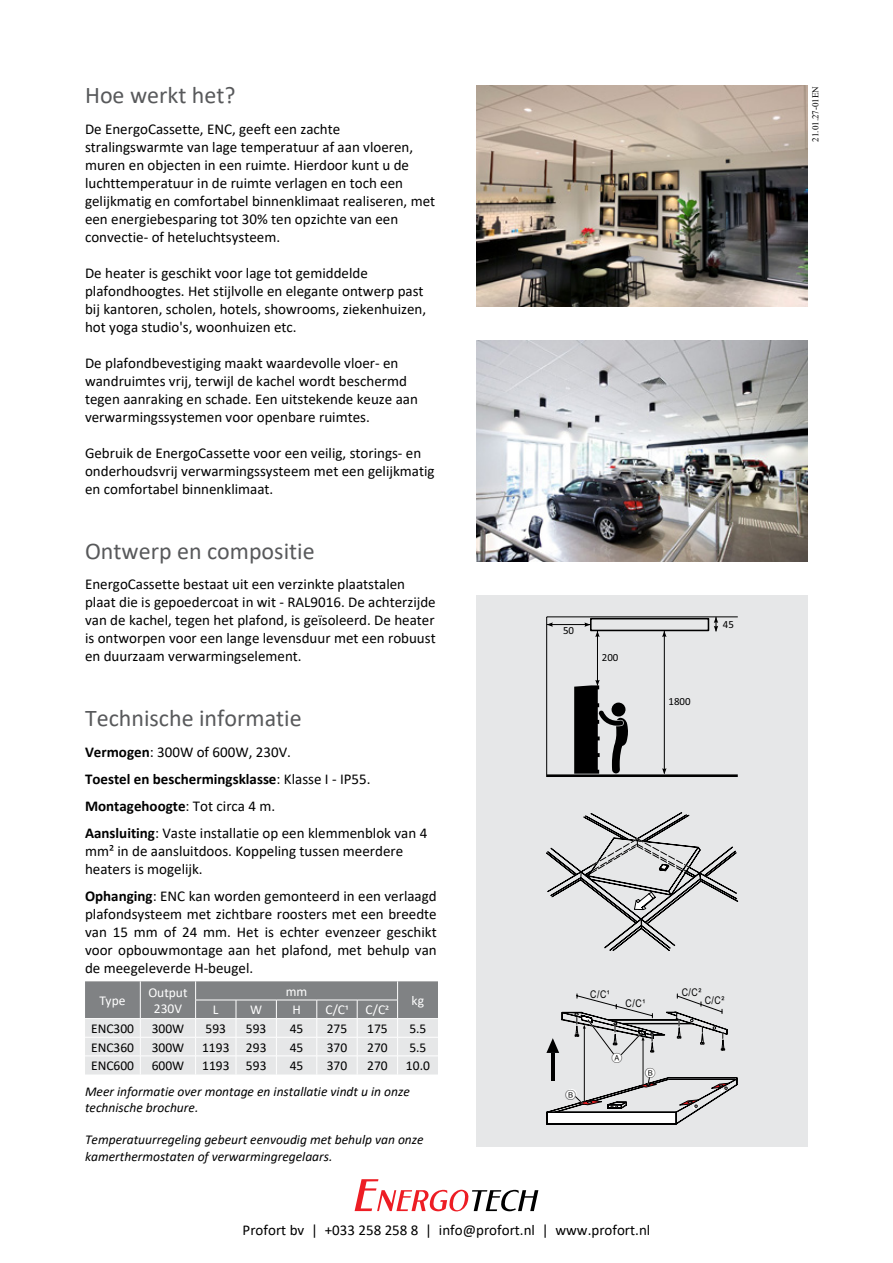
<style>
.page{position:relative;width:893px;height:1263px;background:#fff}
.page>*{position:absolute;margin:0;border:0;box-sizing:border-box;transform-origin:0 0}
.t1{font:24px "Calibri";color:#58595b}
.t2{font:15px/18px "Calibri";color:#000}
.t3{font:italic 13.5px/16.2px "Calibri";color:#000}
.t4{font:13.5px "Calibri";color:#000}
.t5{font:13.5px/16.2px "Calibri";color:#fff;text-align:center}
.t6{font:10.95px "Calibri";color:#000}
.t7{font:10.8px "Koz Go Pr 6 N Regular 90 msp RKSJ H";color:#000}
.t8{font:10.65px "Arial Narrow";letter-spacing:.05em;color:#000}
.t9{font:9px "Times New Roman";color:#000}
.s1{font-weight:700}
</style>
<div class="page">
<div style="left:476px;top:595px;width:332px;height:552px;background:#e6e7e8"></div>
<svg style="left:85px;top:981px;width:353px;height:93px;background:#c0c1c3"></svg>
<svg style="left:546px;top:812px;width:192px;height:139px"></svg>
<svg style="left:355px;top:1179px;width:183px;height:33px"></svg>
<img style="left:476px;top:340px;width:332px;height:221px">
<img style="left:476px;top:85px;width:332px;height:221px">
<svg style="left:546px;top:994px;width:192px;height:130px"></svg>
<hr style="left:547px;top:617px;width:191px;height:1px;background:#000">
<hr style="left:546px;top:617px;width:1px;height:160px;background:#000">
<hr style="left:664px;top:631px;width:1px;height:142px;background:#000">
<svg style="left:662px;top:768px;width:4px;height:6px"></svg>
<svg style="left:662px;top:631px;width:4px;height:6px"></svg>
<hr style="left:547px;top:624px;width:44px;height:1px;background:#000">
<svg style="left:714px;top:617px;width:4px;height:15px"></svg>
<hr style="left:597px;top:631px;width:1px;height:54px;background:#000">
<hr style="left:547px;top:774px;width:191px;height:3px;background:#000">
<div style="left:590px;top:618px;width:119px;height:13px;border:2px solid #000"></div>
<svg style="left:574px;top:680px;width:54px;height:94px"></svg>
<svg style="left:584px;top:622px;width:16px;height:15px"></svg>
<svg style="left:547px;top:622px;width:6px;height:5px"></svg>
<h1 class="t1" style="left:85px;top:78px;width:152px">Hoe werkt het?</h1>
<p class="t2" style="left:85px;top:119px;width:352px">De EnergoCassette, ENC, geeft een zachte stralingswarmte van lage temperatuur af aan vloeren, muren en objecten in een ruimte. Hierdoor kunt u de luchttemperatuur in de ruimte verlagen en toch een gelijkmatig en comfortabel binnenklimaat realiseren, met een energiebesparing tot 30% ten opzichte van een convectie- of heteluchtsysteem.</p>
<p class="t2" style="left:85px;top:263px;width:343px">De heater is geschikt voor lage tot gemiddelde plafondhoogtes. Het stijlvolle en elegante ontwerp past bij kantoren, scholen, hotels, showrooms, ziekenhuizen, hot yoga studio's, woonhuizen etc.</p>
<p class="t2" style="left:85px;top:353px;width:334px">De plafondbevestiging maakt waardevolle vloer- en wandruimtes vrij, terwijl de kachel wordt beschermd tegen aanraking en schade. Een uitstekende keuze aan verwarmingssystemen voor openbare ruimtes.</p>
<p class="t2" style="left:85px;top:443px;width:351px">Gebruik de EnergoCassette voor een veilig, storings- en onderhoudsvrij verwarmingssysteem met een gelijkmatig en comfortabel binnenklimaat.</p>
<h1 class="t1" style="left:85px;top:534px;width:231px">Ontwerp en compositie</h1>
<p class="t2" style="left:85px;top:575px;width:352px">EnergoCassette bestaat uit een verzinkte plaatstalen plaat die is gepoedercoat in wit - RAL9016. De achterzijde van de kachel, tegen het plafond, is geïsoleerd. De heater is ontworpen voor een lange levensduur met een robuust en duurzaam verwarmingselement.</p>
<h1 class="t1" style="left:85px;top:702px;width:218px">Technische informatie</h1>
<p class="t2" style="left:85px;top:738px;width:344px;line-height:27px"><span class="s1">Vermogen</span>: 300W of 600W, 230V.<br><span class="s1">Toestel en beschermingsklasse</span>: Klasse I - IP55.<br><span class="s1">Montagehoogte</span>: Tot circa 4 m.<br><span class="s1">Aansluiting</span>: Vaste installatie op een klemmenblok van 4</p>
<p class="t2" style="left:85px;top:842px;width:320px">mm² in de aansluitdoos. Koppeling tussen meerdere heaters is mogelijk.</p>
<p class="t2" style="left:85px;top:887px;width:353px;text-align:justify"><span class="s1">Ophanging</span>: ENC kan worden gemonteerd in een verlaagd plafondsysteem met zichtbare roosters met een breedte van 15 mm of 24 mm. Het is echter evenzeer geschikt voor opbouwmontage aan het plafond, met behulp van de meegeleverde H-beugel.</p>
<p class="t5" style="left:100px;top:992px;width:27px">Type</p>
<p class="t5" style="left:148px;top:984px;width:41px">Output<br>230V</p>
<p class="t5" style="left:286px;top:983px;width:23px">mm</p>
<p class="t5" style="left:213px;top:1002px;width:7px">L</p>
<p class="t5" style="left:250px;top:1002px;width:14px">W</p>
<p class="t5" style="left:292px;top:1002px;width:10px">H</p>
<p class="t5" style="left:326px;top:1002px;width:24px">C/C1</p>
<p class="t5" style="left:366px;top:1002px;width:25px">C/C2</p>
<p class="t5" style="left:412px;top:992px;width:14px">kg</p>
<p class="t4" style="left:91px;top:1019px;width:45px">ENC300</p>
<p class="t4" style="left:152px;top:1019px;width:34px">300W</p>
<p class="t4" style="left:206px;top:1019px;width:22px">593</p>
<p class="t4" style="left:246px;top:1019px;width:22px">593</p>
<p class="t4" style="left:290px;top:1019px;width:15px">45</p>
<p class="t4" style="left:327px;top:1023px;width:22px">275</p>
<p class="t4" style="left:367px;top:1019px;width:22px">175</p>
<p class="t4" style="left:409px;top:1019px;width:19px">5.5</p>
<p class="t4" style="left:91px;top:1038px;width:45px">ENC360</p>
<p class="t4" style="left:152px;top:1038px;width:34px">300W</p>
<p class="t4" style="left:202px;top:1038px;width:66px">1193 293</p>
<p class="t4" style="left:290px;top:1038px;width:15px">45</p>
<p class="t4" style="left:327px;top:1038px;width:22px">370</p>
<p class="t4" style="left:367px;top:1038px;width:22px">270</p>
<p class="t4" style="left:409px;top:1038px;width:19px">5.5</p>
<p class="t4" style="left:91px;top:1056px;width:45px">ENC600</p>
<p class="t4" style="left:152px;top:1056px;width:34px">600W</p>
<p class="t4" style="left:202px;top:1056px;width:66px">1193 593</p>
<p class="t4" style="left:290px;top:1056px;width:15px">45</p>
<p class="t4" style="left:327px;top:1056px;width:22px">370</p>
<p class="t4" style="left:367px;top:1056px;width:22px">270</p>
<p class="t4" style="left:406px;top:1056px;width:25px">10.0</p>
<p class="t3" style="left:85px;top:1083px;width:326px">Meer informatie over montage en installatie vindt u in onze technische brochure.</p>
<p class="t3" style="left:85px;top:1131px;width:340px">Temperatuurregeling gebeurt eenvoudig met behulp van onze kamerthermostaten of verwarmingregelaars.</p>
<p class="t6" style="left:563px;top:624px;width:13px">50</p>
<p class="t6" style="left:602px;top:650px;width:18px">200</p>
<p class="t6" style="left:668px;top:695px;width:24px">1800</p>
<p class="t6" style="left:723px;top:618px;width:13px">45</p>
<p class="t8" style="left:590px;top:988px;width:21px">C/C¹</p>
<p class="t8" style="left:626px;top:997px;width:21px">C/C¹</p>
<p class="t7" style="left:565px;top:1089px;width:12px">Ⓑ</p>
<p class="t7" style="left:612px;top:1052px;width:12px">Ⓐ</p>
<p class="t7" style="left:645px;top:1067px;width:12px">Ⓑ</p>
<p class="t8" style="left:682px;top:986px;width:21px">C/C²</p>
<p class="t8" style="left:705px;top:994px;width:21px">C/C²</p>
<p class="t2" style="left:243px;top:1220px;width:409px">Profort bv | +033 258 258 8 | info@profort.nl | www.profort.nl</p>
<p class="t9" style="left:810px;top:142px;width:57px;rotate:-90deg">21.01.27-01EN</p>
</div>
